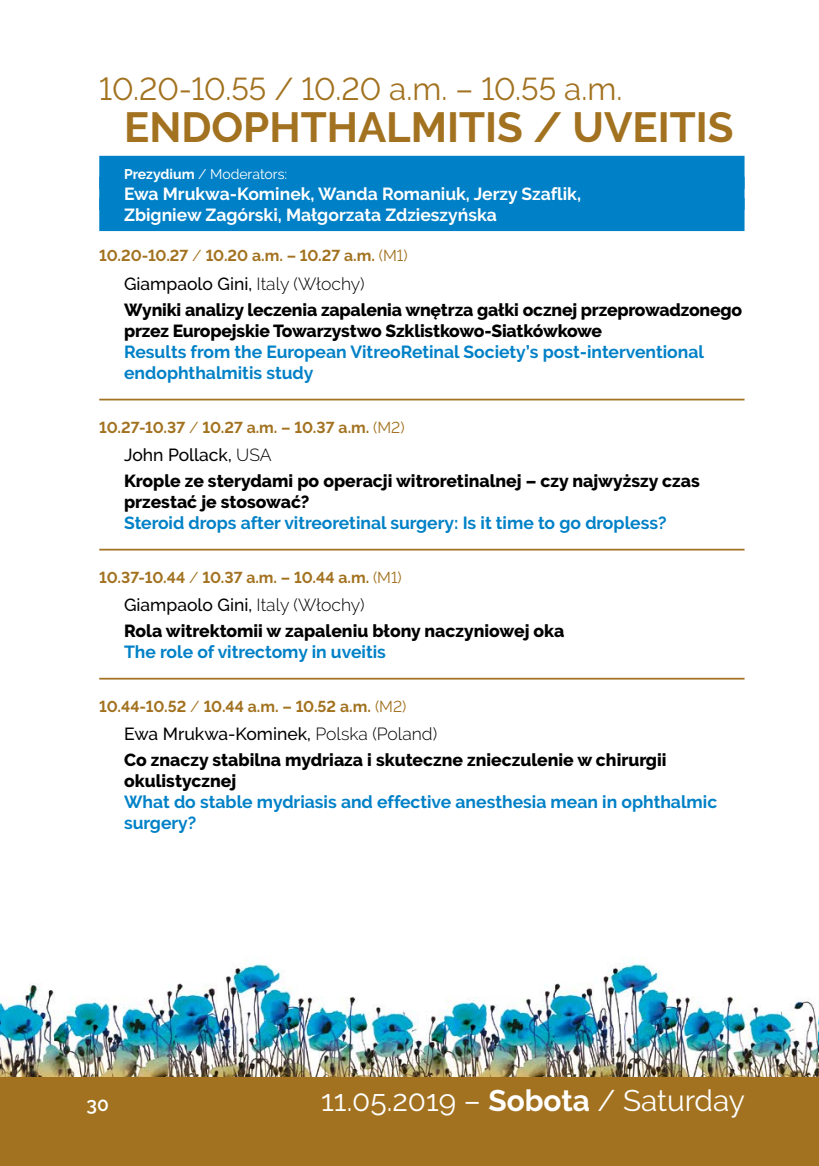
<style>
.page{position:relative;width:819px;height:1166px;background:#fff}
.page>*{position:absolute;margin:0;border:0;box-sizing:border-box;transform-origin:0 0}
.PR_SESJA{font:700 42px "Raleway";color:#a27220}
.PR_SESJA_Godzimna{font:31.5px "Raleway";color:#a27220}
.t1{font:29.75px "Raleway";color:#fff}
.t2{font:600 19.25px "Raleway";color:#fff}
.PR_tytuł{font:800 17.5px/21px "Raleway";color:#000}
.PR_tytuł_ang{font:700 17.5px/21px "Raleway";color:#0081c7}
.PR_wykładowca{font:500 17.5px "Raleway";color:#000}
.PR_SESJA_Prowadz-naz{font:700 17.5px "Raleway";color:#fff}
.PR_tytuł_ang_BEZ_LIN{font:700 17.5px/21px "Raleway";color:#0081c7}
.PR_godzina{font:700 15.75px "Raleway";letter-spacing:-.01em;color:#a27220}
.PR_SESJA_Prowadzący{font:14px "Raleway";color:#fff}
.s1{font-weight:700}
.s2{font-weight:400}
.s3{font-weight:300}
</style>
<div class="page">
<img style="left:0;top:958px;width:818px;height:118px">
<div style="left:0;top:1076px;width:819px;height:90px;background:#a27220"></div>
<div style="left:99px;top:156px;width:645px;height:33px;background:#0081c7"></div>
<div style="left:99px;top:177px;width:645px;height:33px;background:#0081c7"></div>
<div style="left:99px;top:198px;width:645px;height:33px;background:#0081c7"></div>
<hr style="left:99px;top:399px;width:645px;height:1px;background:#a27220">
<hr style="left:99px;top:549px;width:645px;height:1px;background:#a27220">
<hr style="left:99px;top:678px;width:645px;height:1px;background:#a27220">
<img style="left:818px;top:1003px;width:1px;height:73px">
<p class="PR_SESJA_Godzimna" style="left:99px;top:71px;width:524px">10.20-10.55 / 10.20 a.m. – 10.55 a.m.</p>
<p class="PR_SESJA" style="left:124px;top:104px;width:611px">ENDOPHTHALMITIS / UVEITIS</p>
<p class="PR_SESJA_Prowadzący" style="left:124px;top:166px;width:165px"><span class="s1">Prezydium</span> / Moderators:</p>
<p class="PR_SESJA_Prowadz-naz" style="left:124px;top:184px;width:458px">Ewa Mrukwa-Kominek, Wanda Romaniuk, Jerzy Szaflik,</p>
<p class="PR_SESJA_Prowadz-naz" style="left:124px;top:205px;width:374px">Zbigniew Zagórski, Małgorzata Zdzieszyńska</p>
<p class="PR_godzina" style="left:99px;top:247px;width:310px">10.20-10.27 <span class="s2">/</span> 10.20 a.m. – 10.27 a.m. <span class="s2">(M1)</span></p>
<p class="PR_wykładowca" style="left:124px;top:274px;width:242px">Giampaolo Gini, <span class="s3">Italy (Włochy)</span></p>
<p class="PR_tytuł" style="left:124px;top:299px;width:619px">Wyniki analizy leczenia zapalenia wnętrza gałki ocznej przeprowadzonego przez Europejskie Towarzystwo Szklistkowo-Siatkówkowe</p>
<p class="PR_tytuł_ang" style="left:124px;top:341px;width:581px">Results from the European VitreoRetinal Society’s post-interventional endophthalmitis study</p>
<p class="PR_godzina" style="left:99px;top:418px;width:307px">10.27-10.37 <span class="s2">/</span> 10.27 a.m. – 10.37 a.m. <span class="s2">(M2)</span></p>
<p class="PR_wykładowca" style="left:124px;top:445px;width:149px">John Pollack, <span class="s3">USA</span></p>
<p class="PR_tytuł" style="left:124px;top:470px;width:577px">Krople ze sterydami po operacji witroretinalnej – czy najwyższy czas przestać je stosować?</p>
<p class="PR_tytuł_ang" style="left:124px;top:512px;width:544px">Steroid drops after vitreoretinal surgery: Is it time to go dropless?</p>
<p class="PR_godzina" style="left:99px;top:568px;width:304px">10.37-10.44 <span class="s2">/</span> 10.37 a.m. – 10.44 a.m. <span class="s2">(M1)</span></p>
<p class="PR_wykładowca" style="left:124px;top:595px;width:242px">Giampaolo Gini, <span class="s3">Italy (Włochy)</span></p>
<p class="PR_tytuł" style="left:124px;top:620px;width:441px">Rola witrektomii w zapaleniu błony naczyniowej oka</p>
<p class="PR_tytuł_ang" style="left:124px;top:641px;width:263px">The role of vitrectomy in uveitis</p>
<p class="PR_godzina" style="left:99px;top:697px;width:309px">10.44-10.52 <span class="s2">/</span> 10.44 a.m. – 10.52 a.m. <span class="s2">(M2)</span></p>
<p class="PR_wykładowca" style="left:124px;top:724px;width:314px">Ewa Mrukwa-Kominek, <span class="s3">Polska (Poland)</span></p>
<p class="PR_tytuł" style="left:124px;top:749px;width:544px">Co znaczy stabilna mydriaza i skuteczne znieczulenie w chirurgii okulistycznej</p>
<p class="PR_tytuł_ang_BEZ_LIN" style="left:124px;top:791px;width:594px">What do stable mydriasis and effective anesthesia mean in ophthalmic surgery?</p>
<p class="t2" style="left:87px;top:1093px;width:24px">30</p>
<h3 class="t1" style="left:321px;top:1083px;width:425px">11.05.2019 – <span class="s1">Sobota</span> / Saturday</h3>
</div>
